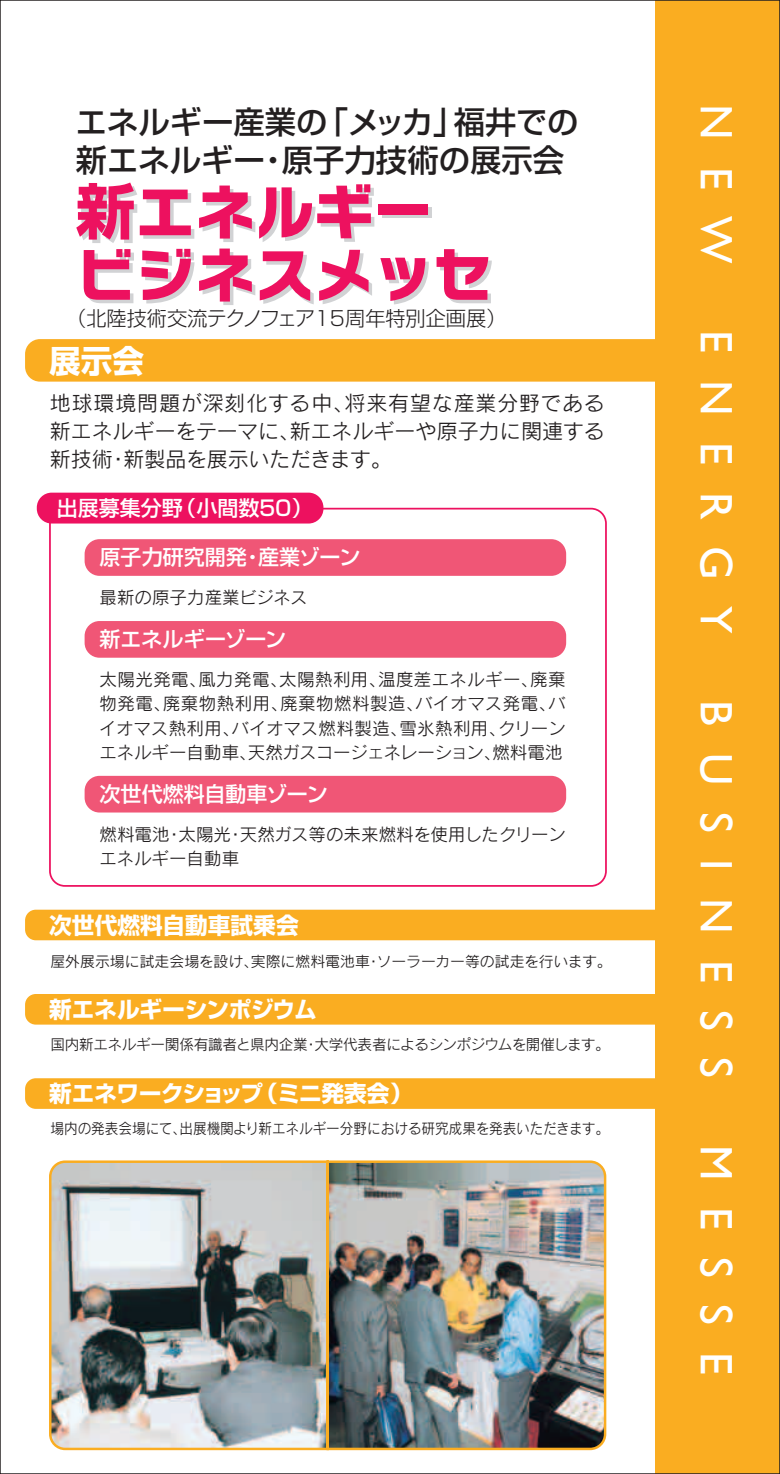
<style>
.page{position:relative;width:780px;height:1474px;background:#fff}
.page>*{position:absolute;margin:0;border:0;box-sizing:border-box;transform-origin:0 0}
.t1{font:59.5px/63px "NTLG Rod CID EB";color:#ed115f}
.t2{font:45.5px "Gill Sans";letter-spacing:.59em;color:#fff}
.t3{font:700 31.5px "Shin Go";color:#fff}
.t4{font:500 31.32px/37.4px "Shin Go";color:#231f20}
.t5{font:700 22.75px "Shin Go";letter-spacing:-.01em;color:#fff}
.t6{font:21px/28px "Rodin CID M";color:#231f20;text-align:justify}
.t7{font:500 21px "Shin Go";color:#fff}
.t8{font:300 20.12px "Shin Go";color:#231f20}
.t9{font:17.5px/24.5px "Rodin CID M";color:#231f20;text-align:justify}
.t10{font:14.88px "Rodin CID M";color:#231f20;scale:.92 1}
.t11{font:14.88px "Rodin CID M";letter-spacing:-.02em;color:#231f20}
.t12{font:14.88px "Rodin CID M";color:#231f20}
.s1{font-family:"Shin Go";font-weight:700}
</style>
<div class="page">
<div style="left:49px;top:508px;width:557px;height:379px;border:2px solid #ed115f;border-radius:15px"></div>
<div style="left:655px;top:0;width:124px;height:1474px;background:#faad21"></div>
<div style="left:25px;top:339px;width:650px;height:43px;background:#faad21;border-radius:15px"></div>
<div style="left:25px;top:910px;width:649px;height:30px;background:#faad21;border-radius:11px"></div>
<div style="left:25px;top:994px;width:649px;height:30px;background:#faad21;border-radius:11px"></div>
<div style="left:25px;top:1078px;width:649px;height:31px;background:#faad21;border-radius:11px"></div>
<div style="left:37px;top:493px;width:286px;height:30px;background:#ed115f;border-radius:15px"></div>
<div style="left:85px;top:539px;width:481px;height:37px;background:#f05676;border-radius:15px"></div>
<div style="left:85px;top:621px;width:481px;height:37px;background:#f05676;border-radius:15px"></div>
<div style="left:85px;top:776px;width:481px;height:36px;background:#f05676;border-radius:15px"></div>
<img style="left:49px;top:1160px;width:558px;height:291px">
<h3 class="t4" style="left:76px;top:107px;width:504px">エネルギー産業の「メッカ」福井での新エネルギー・原子力技術の展示会</h3>
<h1 class="t1" style="left:76px;top:188px;width:418px"><span class="s1">新</span>エネルギービジネスメッセ</h1>
<p class="t8" style="left:66px;top:311px;width:442px">（北陸技術交流テクノフェア15周年特別企画展）</p>
<h3 class="t3" style="left:49px;top:349px;width:96px">展示会</h3>
<p class="t6" style="left:50px;top:392px;width:556px">地球環境問題が深刻化する中、将来有望な産業分野である新エネルギーをテーマに、新エネルギーや原子力に関連する新技術・新製品を展示いただきます。</p>
<p class="t7" style="left:57px;top:500px;width:257px">出展募集分野（小間数50）</p>
<p class="t7" style="left:100px;top:549px;width:262px">原子力研究開発・産業ゾーン</p>
<p class="t9" style="left:100px;top:587px;width:209px">最新の原子力産業ビジネス</p>
<p class="t7" style="left:100px;top:631px;width:188px">新エネルギーゾーン</p>
<p class="t9" style="left:99px;top:669px;width:468px">太陽光発電、風力発電、太陽熱利用、温度差エネルギー、廃棄物発電、廃棄物熱利用、廃棄物燃料製造、バイオマス発電、バイオマス熱利用、バイオマス燃料製造、雪氷熱利用、クリーンエネルギー自動車、天然ガスコージェネレーション、燃料電池</p>
<p class="t7" style="left:100px;top:786px;width:229px">次世代燃料自動車ゾーン</p>
<p class="t9" style="left:100px;top:824px;width:467px">燃料電池・太陽光・天然ガス等の未来燃料を使用したクリーンエネルギー自動車</p>
<h3 class="t5" style="left:49px;top:917px;width:251px">次世代燃料自動車試乗会</h3>
<p class="t12" style="left:50px;top:956px;width:562px">屋外展示場に試走会場を設け、実際に燃料電池車・ソーラーカー等の試走を行います。</p>
<h3 class="t5" style="left:49px;top:1001px;width:269px">新エネルギーシンポジウム</h3>
<p class="t11" style="left:50px;top:1039px;width:560px">国内新エネルギー関係有識者と県内企業・大学代表者によるシンポジウムを開催します。</p>
<h3 class="t5" style="left:49px;top:1085px;width:365px">新エネワークショップ（ミニ発表会）</h3>
<p class="t10" style="left:50px;top:1122px;width:608px">場内の発表会場にて、出展機関より新エネルギー分野における研究成果を発表いただきます。</p>
<h2 class="t2" style="left:742px;top:104px;width:161px;rotate:90deg">NEW</h2>
<h2 class="t2" style="left:742px;top:330px;width:305px;rotate:90deg">ENERGY</h2>
<h2 class="t2" style="left:742px;top:700px;width:379px;rotate:90deg">BUSINESS</h2>
<h2 class="t2" style="left:742px;top:1144px;width:232px;rotate:90deg">MESSE</h2>
</div>
